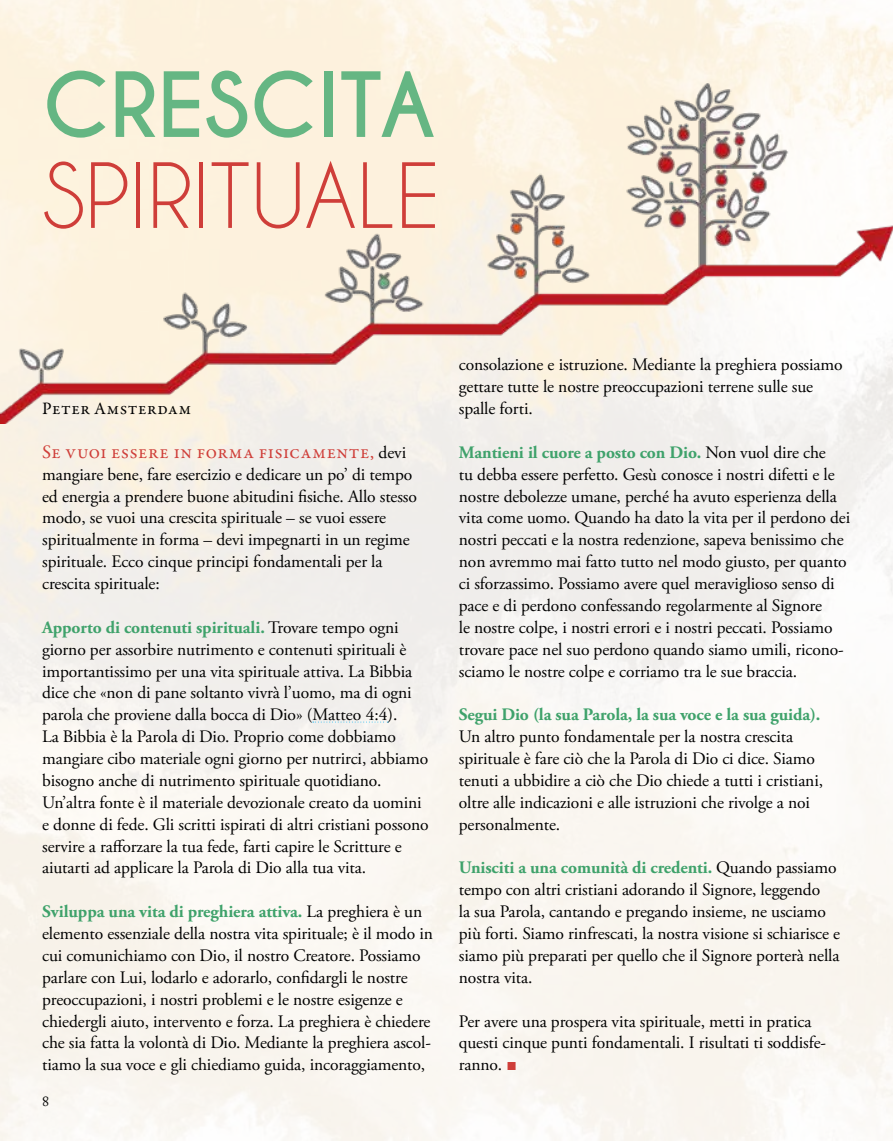
<style>
.page{position:relative;width:893px;height:1141px;background:#fff}
.page>*{position:absolute;margin:0;border:0;box-sizing:border-box;transform-origin:0 0}
.t1{font:84px "Caviar Dreams";color:#cf3e39}
.t2{font:700 84px "Caviar Dreams";color:#65b683}
.t3{font:19.25px "Garamond Premr Pro";letter-spacing:.025em;color:#cf3e39}
.t4{font:17.5px/21.9px "Adobe Garamond Pro";letter-spacing:-.005em;color:#000}
.t5{font:700 17.5px "Adobe Garamond Pro";letter-spacing:-.005em;color:#3fa26b}
.t6{font:17.5px "Garamond Premr Pro";letter-spacing:.03em;color:#000}
.t7{font:14px "Adobe Caslon Pro";color:#000}
.s1{font-family:"Adobe Garamond Pro";font-size:17.5px;color:#000}
.s2{font-weight:700;color:#3fa26b}
.s3{font-family:"Arial";font-size:17.32px;color:#cf3e39}
</style>
<div class="page">
<img style="left:0;top:0;width:893px;height:1141px">
<img style="left:0;top:84px;width:893px;height:339px">
<svg style="left:313px;top:722px;width:75px;height:1px"></svg>
<h1 class="t2" style="left:42px;top:55px;width:395px">CRESCITA</h1>
<h1 class="t1" style="left:42px;top:146px;width:399px">SPIRITUALE</h1>
<p class="t6" style="left:42px;top:398px;width:151px">Peter Amsterdam</p>
<p class="t3" style="left:42px;top:440px;width:365px">Se vuoi essere in forma fisicamente, <span class="s1">devi</span></p>
<p class="t4" style="left:42px;top:464px;width:376px">mangiare bene, fare esercizio e dedicare un po’ di tempo ed energia a prendere buone abitudini fisiche. Allo stesso modo, se vuoi una crescita spirituale – se vuoi essere spiritualmente in forma – devi impegnarti in un regime spirituale. Ecco cinque principi fondamentali per la crescita spirituale:</p>
<p class="t4" style="left:42px;top:617px;width:388px"><span class="s2">Apporto di contenuti spirituali.</span> Trovare tempo ogni giorno per assorbire nutrimento e contenuti spirituali è importantissimo per una vita spirituale attiva. La Bibbia dice che «non di pane soltanto vivrà l’uomo, ma di ogni parola che proviene dalla bocca di Dio» (Matteo 4:4).<br>La Bibbia è la Parola di Dio. Proprio come dobbiamo mangiare cibo materiale ogni giorno per nutrirci, abbiamo bisogno anche di nutrimento spirituale quotidiano.<br>Un’altra fonte è il materiale devozionale creato da uomini e donne di fede. Gli scritti ispirati di altri cristiani possono servire a rafforzare la tua fede, farti capire le Scritture e aiutarti ad applicare la Parola di Dio alla tua vita.</p>
<p class="t4" style="left:42px;top:901px;width:392px"><span class="s2">Sviluppa una vita di preghiera attiva.</span> La preghiera è un elemento essenziale della nostra vita spirituale; è il modo in cui comunichiamo con Dio, il nostro Creatore. Possiamo parlare con Lui, lodarlo e adorarlo, confidargli le nostre preoccupazioni, i nostri problemi e le nostre esigenze e chiedergli aiuto, intervento e forza. La preghiera è chiedere che sia fatta la volontà di Dio. Mediante la preghiera ascol&shy;tiamo la sua voce e gli chiediamo guida, incoraggiamento,</p>
<p class="t7" style="left:42px;top:1093px;width:8px">8</p>
<p class="t4" style="left:459px;top:354px;width:385px">consolazione e istruzione. Mediante la preghiera possiamo gettare tutte le nostre preoccupazioni terrene sulle sue spalle forti.</p>
<p class="t4" style="left:459px;top:442px;width:393px"><span class="s2">Mantieni il cuore a posto con Dio.</span> Non vuol dire che<br>tu debba essere perfetto. Gesù conosce i nostri difetti e le nostre debolezze umane, perché ha avuto esperienza della vita come uomo. Quando ha dato la vita per il perdono dei nostri peccati e la nostra redenzione, sapeva benissimo che non avremmo mai fatto tutto nel modo giusto, per quanto ci sforzassimo. Possiamo avere quel meraviglioso senso di pace e di perdono confessando regolarmente al Signore<br>le nostre colpe, i nostri errori e i nostri peccati. Possiamo trovare pace nel suo perdono quando siamo umili, ricono&shy;sciamo le nostre colpe e corriamo tra le sue braccia.</p>
<p class="t5" style="left:459px;top:705px;width:363px">Segui Dio (la sua Parola, la sua voce e la sua guida).</p>
<p class="t4" style="left:459px;top:726px;width:366px">Un altro punto fondamentale per la nostra crescita spirituale è fare ciò che la Parola di Dio ci dice. Siamo tenuti a ubbidire a ciò che Dio chiede a tutti i cristiani, oltre alle indicazioni e alle istruzioni che rivolge a noi personalmente.</p>
<p class="t4" style="left:459px;top:858px;width:383px"><span class="s2">Unisciti a una comunità di credenti.</span> Quando passiamo tempo con altri cristiani adorando il Signore, leggendo<br>la sua Parola, cantando e pregando insieme, ne usciamo più forti. Siamo rinfrescati, la nostra visione si schiarisce e siamo più preparati per quello che il Signore porterà nella nostra vita.</p>
<p class="t4" style="left:459px;top:1011px;width:369px">Per avere una prospera vita spirituale, metti in pratica questi cinque punti fondamentali. I risultati ti soddisfe&shy;ranno. <span class="s3">■</span></p>
</div>
